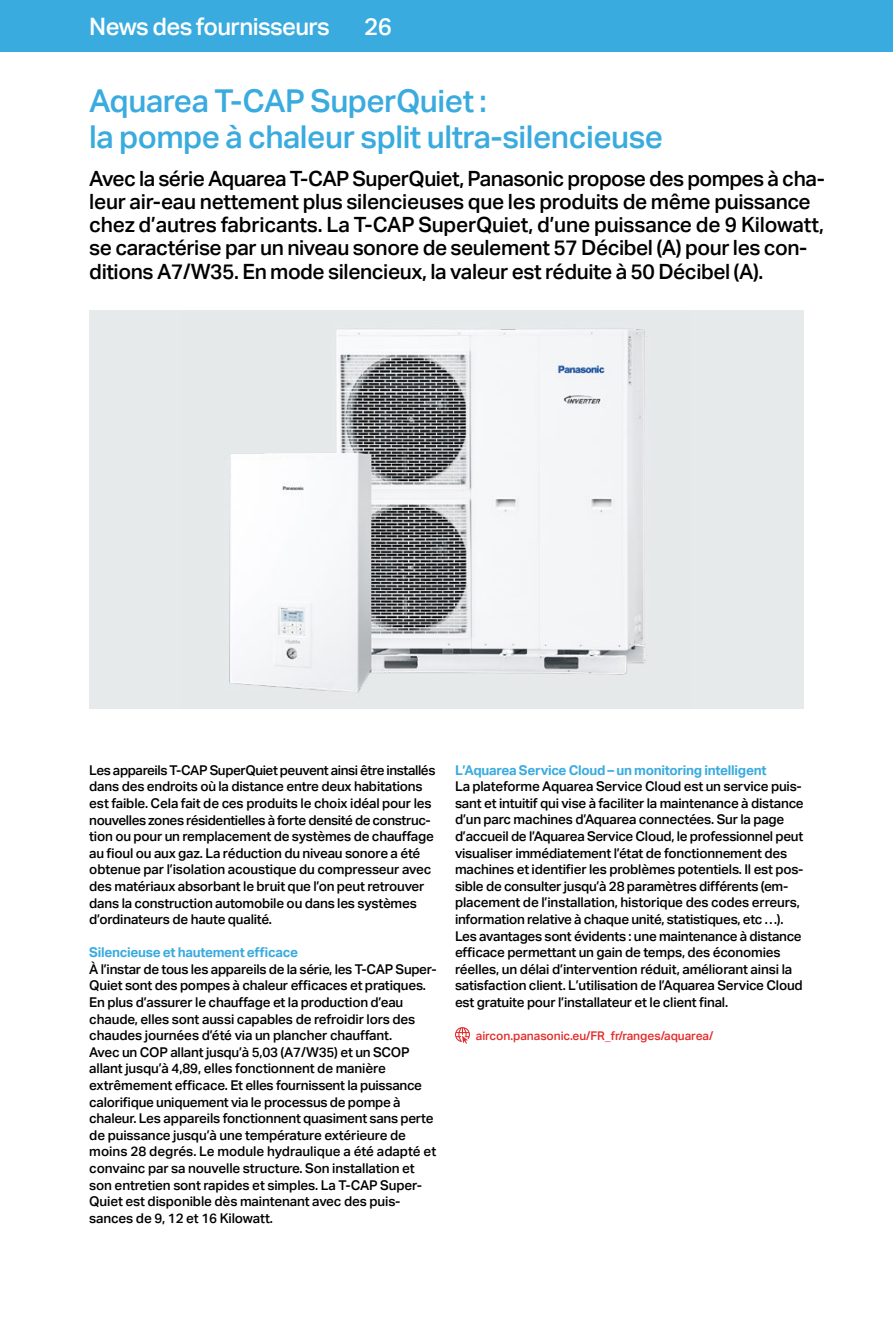
<style>
.page{position:relative;width:893px;height:1319px;background:#fff}
.page>*{position:absolute;margin:0;border:0;box-sizing:border-box;transform-origin:0 0}
.t1{font:500 31.5px/36px "Aktiv Grotesk";letter-spacing:-.015em;color:#3aabdf}
.t2{font:500 24px "Aktiv Grotesk";letter-spacing:-.025em;color:#fff}
.t3{font:500 21px/23.2px "Aktiv Grotesk";letter-spacing:-.02em;color:#000}
.t4{font:500 13.5px/16.6px "Aktiv Grotesk";letter-spacing:-.015em;color:#000}
.t5{font:500 12px "Aktiv Grotesk";letter-spacing:-.005em;color:#e42b2b}
.s1{font-weight:700;color:#3aabdf}
</style>
<div class="page">
<div style="left:0;top:0;width:893px;height:51px;background:#3aabdf"></div>
<svg style="left:455px;top:1027px;width:15px;height:16px"></svg>
<div style="left:89px;top:310px;width:715px;height:398px;background:#e7eaeb"></div>
<img style="left:229px;top:328px;width:417px;height:365px">
<p class="t2" style="left:89px;top:13px;width:242px">News des fournisseurs</p>
<p class="t2" style="left:364px;top:13px;width:29px">26</p>
<p class="t1" style="left:89px;top:83px;width:575px">Aquarea T-CAP SuperQuiet :<br>la pompe à chaleur split ultra-silencieuse</p>
<p class="t3" style="left:89px;top:167px;width:737px">Avec la série Aquarea T-CAP SuperQuiet, Panasonic propose des pompes à cha&shy;leur air-eau nettement plus silencieuses que les produits de même puissance chez d’autres fabricants. La T-CAP SuperQuiet, d’une puissance de 9 Kilowatt, se caractérise par un niveau sonore de seulement 57 Décibel (A) pour les con&shy;ditions A7/W35. En mode silencieux, la valeur est réduite à 50 Décibel (A).</p>
<p class="t4" style="left:89px;top:761px;width:348px">Les appareils T-CAP SuperQuiet peuvent ainsi être installés dans des endroits où la distance entre deux habitations est faible. Cela fait de ces produits le choix idéal pour les nouvelles zones résidentielles à forte densité de construc&shy;tion ou pour un remplacement de systèmes de chauffage au fioul ou aux gaz. La réduction du niveau sonore a été obtenue par l’isolation acoustique du compresseur avec des matériaux absorbant le bruit que l’on peut retrouver dans la construction automobile ou dans les systèmes d’ordinateurs de haute qualité.</p>
<p class="t4" style="left:89px;top:944px;width:349px"><span class="s1">Silencieuse et hautement efficace<br></span>À l’instar de tous les appareils de la série, les T-CAP Super-Quiet sont des pompes à chaleur efficaces et pratiques.<br>En plus d’assurer le chauffage et la production d’eau chaude, elles sont aussi capables de refroidir lors des chaudes journées d’été via un plancher chauffant.<br>Avec un COP allant jusqu’à 5,03 (A7/W35) et un SCOP allant jusqu’à 4,89, elles fonctionnent de manière extrêmement efficace. Et elles fournissent la puissance calorifique uniquement via le processus de pompe à chaleur. Les appareils fonctionnent quasiment sans perte de puissance jusqu’à une tempé rature extérieure de moins 28 degrés. Le module hydraulique a été adapté et con vainc par sa nouvelle structure. Son installation et son entretien sont rapides et simples. La T-CAP Super-Quiet est disponible dès maintenant avec des puis&shy;sances de 9, 12 et 16 Kilowatt.</p>
<p class="t4" style="left:455px;top:761px;width:350px"><span class="s1">L’Aquarea Service Cloud – un monitoring intelligent<br></span>La plateforme Aquarea Service Cloud est un service puis&shy;sant et intuitif qui vise à faciliter la maintenance à distance d’un parc machines d’Aquarea connectées. Sur la page d’accueil de l’Aquarea Service Cloud, le professionnel peut visualiser immédiatement l’état de fonctionnement des machines et identifier les problèmes potentiels. Il est pos&shy;sible de consulter jusqu’à 28 paramètres différents (em&shy;placement de l’installation, historique des codes erreurs, information relative à chaque unité, statistiques, etc …).<br>Les avantages sont évidents : une maintenance à distance efficace permettant un gain de temps, des économies réelles, un délai d’intervention réduit, améliorant ainsi la satisfaction client. L’utilisation de l’Aquarea Service Cloud est gratuite pour l’installateur et le client final.</p>
<p class="t5" style="left:476px;top:1028px;width:239px">aircon.panasonic.eu/FR_fr/ranges/aquarea/</p>
</div>
